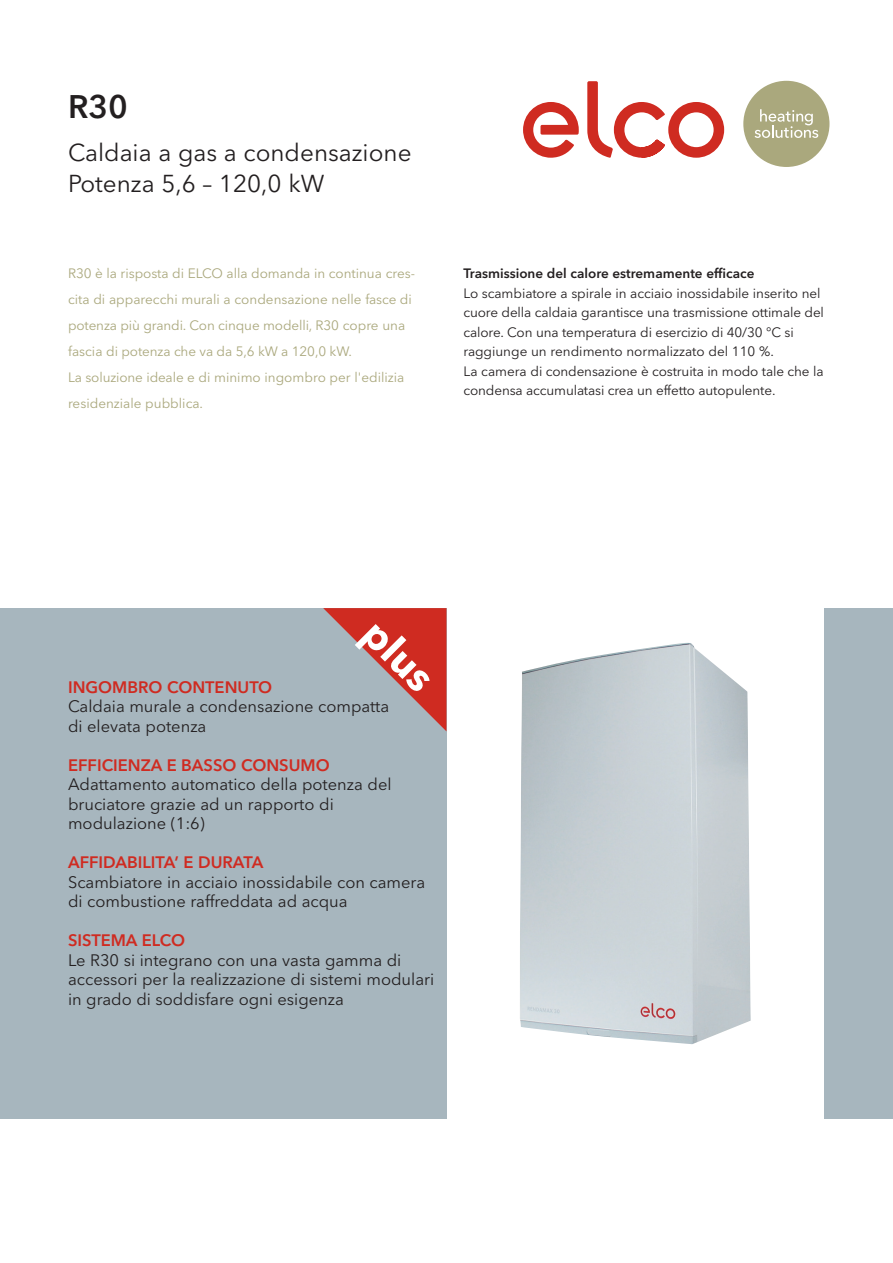
<style>
.page{position:relative;width:893px;height:1263px;background:#fff}
.page>*{position:absolute;margin:0;border:0;box-sizing:border-box;transform-origin:0 0}
.t1{font:700 40.05px "Avenir Next LT Pro";color:#fff}
.t2{font:600 32.4px "Avenir Next LT Pro";color:#231f20}
.t3{font:24.3px/31px "Avenir Next LT Pro";color:#231f20}
.t4{font:16.5px/19.5px "Avenir Next LT Pro";color:#231f20}
.t5{font:600 16.5px "Avenir Next LT Pro";color:#cf2b21}
.t6{font:13.5px/19.5px "Avenir Next LT Pro";letter-spacing:-.01em;color:#231f20}
.t7{font:13.5px/26.1px "Avenir Next LT Pro";letter-spacing:-.005em;color:#aaa87d}
.t8{font:600 13.5px "Avenir Next LT Pro";color:#231f20}
</style>
<div class="page">
<div style="left:0;top:608px;width:446px;height:510px;background:#a7b6be"></div>
<div style="left:825px;top:608px;width:68px;height:510px;background:#a7b6be"></div>
<svg style="left:323px;top:608px;width:123px;height:123px"></svg>
<img style="left:520px;top:643px;width:231px;height:401px">
<div style="left:743px;top:81px;width:86px;height:86px;background:#aaa87d;border-radius:50%"></div>
<svg style="left:755px;top:109px;width:63px;height:29px"></svg>
<svg style="left:523px;top:81px;width:201px;height:77px"></svg>
<h2 class="t2" style="left:68px;top:87px;width:61px">R30</h2>
<h3 class="t3" style="left:68px;top:137px;width:345px">Caldaia a gas a condensazione<br>Potenza 5,6 – 120,0 kW</h3>
<p class="t7" style="left:68px;top:260px;width:349px">R30 è la risposta di ELCO alla domanda in continua cres&shy;cita di apparecchi murali a condensazione nelle fasce di potenza più grandi. Con cinque modelli, R30 copre una fascia di potenza che va da 5,6 kW a 120,0 kW.<br>La soluzione ideale e di minimo ingombro per l'edilizia residenziale pubblica.</p>
<p class="t8" style="left:463px;top:265px;width:293px">Trasmissione del calore estremamente efficace</p>
<p class="t6" style="left:463px;top:283px;width:362px">Lo scambiatore a spirale in acciaio inossidabile inserito nel cuore della caldaia garantisce una trasmissione ottimale del calore. Con una temperatura di esercizio di 40/30 °C si raggiunge un rendimento normalizzato del 110 %.<br>La camera di condensazione è costruita in modo tale che la condensa accumulatasi crea un effetto autopulente.</p>
<h1 class="t1" style="left:387px;top:609px;width:83px;rotate:45deg">plus</h1>
<p class="t5" style="left:68px;top:677px;width:206px">INGOMBRO CONTENUTO</p>
<p class="t4" style="left:68px;top:697px;width:323px">Caldaia murale a condensazione compatta di elevata potenza</p>
<p class="t5" style="left:68px;top:755px;width:263px">EFFICIENZA E BASSO CONSUMO</p>
<p class="t4" style="left:68px;top:775px;width:325px">Adattamento automatico della potenza del bruciatore grazie ad un rapporto di modulazione (1:6)</p>
<p class="t5" style="left:68px;top:853px;width:197px">AFFIDABILITA’ E DURATA</p>
<p class="t4" style="left:68px;top:872px;width:359px">Scambiatore in acciaio inossidabile con camera di combustione raffreddata ad acqua</p>
<p class="t5" style="left:68px;top:931px;width:119px">SISTEMA ELCO</p>
<p class="t4" style="left:68px;top:950px;width:368px">Le R30 si integrano con una vasta gamma di accessori per la realizzazione di sistemi modulari in grado di soddisfare ogni esigenza</p>
</div>
